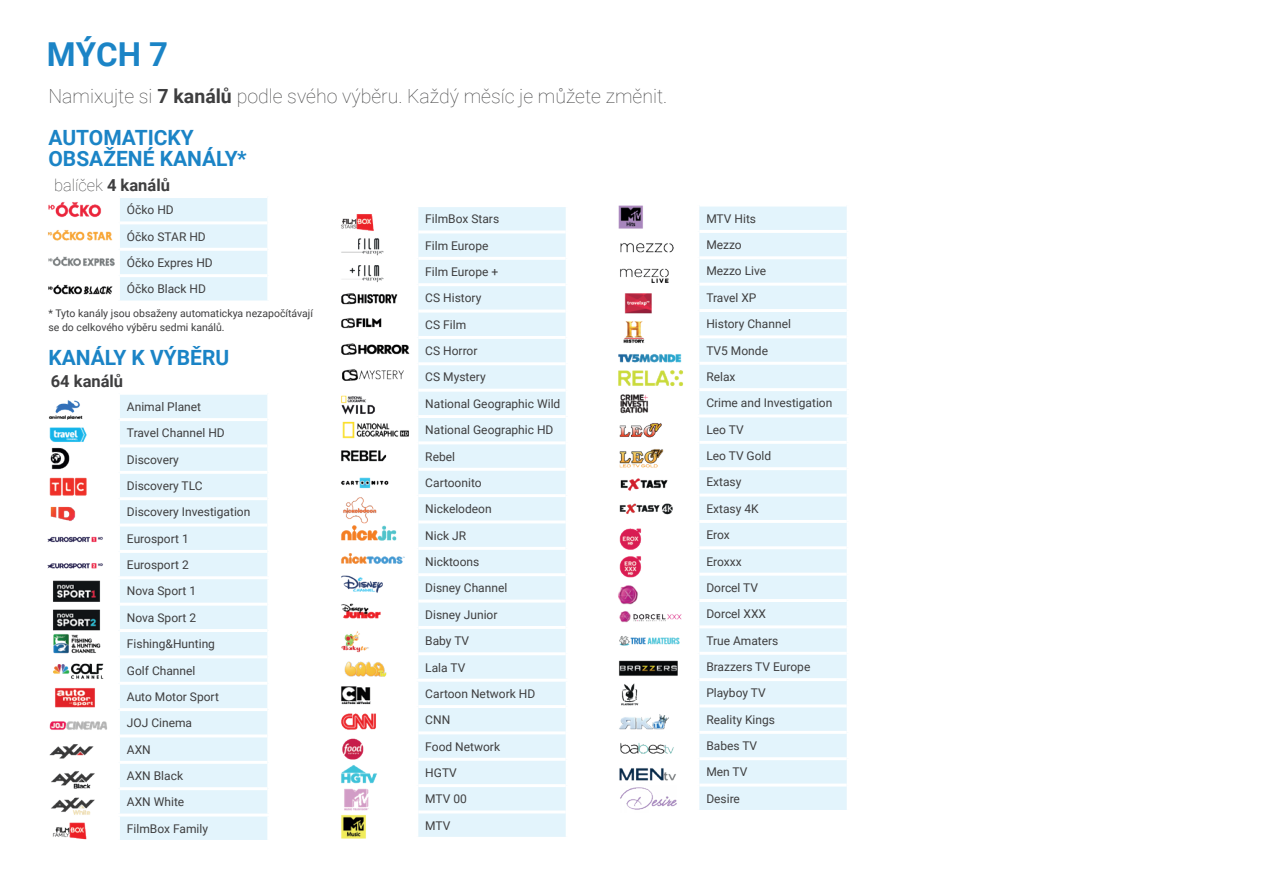
<style>
.page{position:relative;width:1263px;height:893px;background:#fff}
.page>*{position:absolute;margin:0;border:0;box-sizing:border-box;transform-origin:0 0}
.t1{font:700 33px "Roboto";color:#1b84c6}
.t2{font:700 21px/21px "Roboto";color:#1b84c6}
.t3{font:100 19.5px "Roboto";color:#3e3e3f}
.t4{font:100 16.5px "Roboto";color:#3e3e3f}
.t5{font:700 16.5px "Roboto";color:#3e3e3f}
.t6{font:12px/26.4px "Roboto";color:#3e3e3f}
.t7{font:10.5px/13.5px "Roboto";color:#3e3e3f}
.s1{font-weight:700}
</style>
<div class="page">
<img style="left:47px;top:198px;width:800px;height:642px">
<h1 class="t1" style="left:47px;top:32px;width:123px">MÝCH 7</h1>
<h3 class="t3" style="left:48px;top:83px;width:620px">Namixujte si <span class="s1">7 kanálů</span> podle svého výběru. Každý měsíc je můžete změnit.</h3>
<h2 class="t2" style="left:48px;top:127px;width:200px">AUTOMATICKY<br>OBSAŽENÉ KANÁLY*</h2>
<h3 class="t4" style="left:54px;top:173px;width:117px">balíček <span class="s1">4 kanálů</span></h3>
<p class="t6" style="left:127px;top:196px;width:87px">Óčko HD<br>Óčko STAR HD<br>Óčko Expres HD<br>Óčko Black HD</p>
<p class="t7" style="left:48px;top:306px;width:266px">* Tyto kanály jsou obsaženy automatickya nezapočítávají se do celkového výběru sedmi kanálů.</p>
<h2 class="t2" style="left:48px;top:347px;width:182px">KANÁLY K VÝBĚRU</h2>
<h3 class="t5" style="left:51px;top:370px;width:74px">64 kanálů</h3>
<p class="t6" style="left:127px;top:393px;width:125px">Animal Planet<br>Travel Channel HD<br>Discovery<br>Discovery TLC<br>Discovery Investigation<br>Eurosport 1<br>Eurosport 2<br>Nova Sport 1<br>Nova Sport 2<br>Fishing&amp;Hunting<br>Golf Channel<br>Auto Motor Sport<br>JOJ Cinema<br>AXN<br>AXN Black<br>AXN White<br>FilmBox Family</p>
<p class="t6" style="left:425px;top:205px;width:137px">FilmBox Stars<br>Film Europe<br>Film Europe +<br>CS History<br>CS Film<br>CS Horror<br>CS Mystery<br>National Geographic Wild<br>National Geographic HD<br>Rebel<br>Cartoonito<br>Nickelodeon<br>Nick JR<br>Nicktoons<br>Disney Channel<br>Disney Junior<br>Baby TV<br>Lala TV<br>Cartoon Network HD<br>CNN<br>Food Network<br>HGTV<br>MTV 00<br>MTV</p>
<p class="t6" style="left:706px;top:205px;width:128px">MTV Hits<br>Mezzo<br>Mezzo Live<br>Travel XP<br>History Channel<br>TV5 Monde<br>Relax<br>Crime and Investigation<br>Leo TV<br>Leo TV Gold<br>Extasy<br>Extasy 4K<br>Erox<br>Eroxxx<br>Dorcel TV<br>Dorcel XXX<br>True Amaters<br>Brazzers TV Europe<br>Playboy TV<br>Reality Kings<br>Babes TV<br>Men TV<br>Desire</p>
</div>
